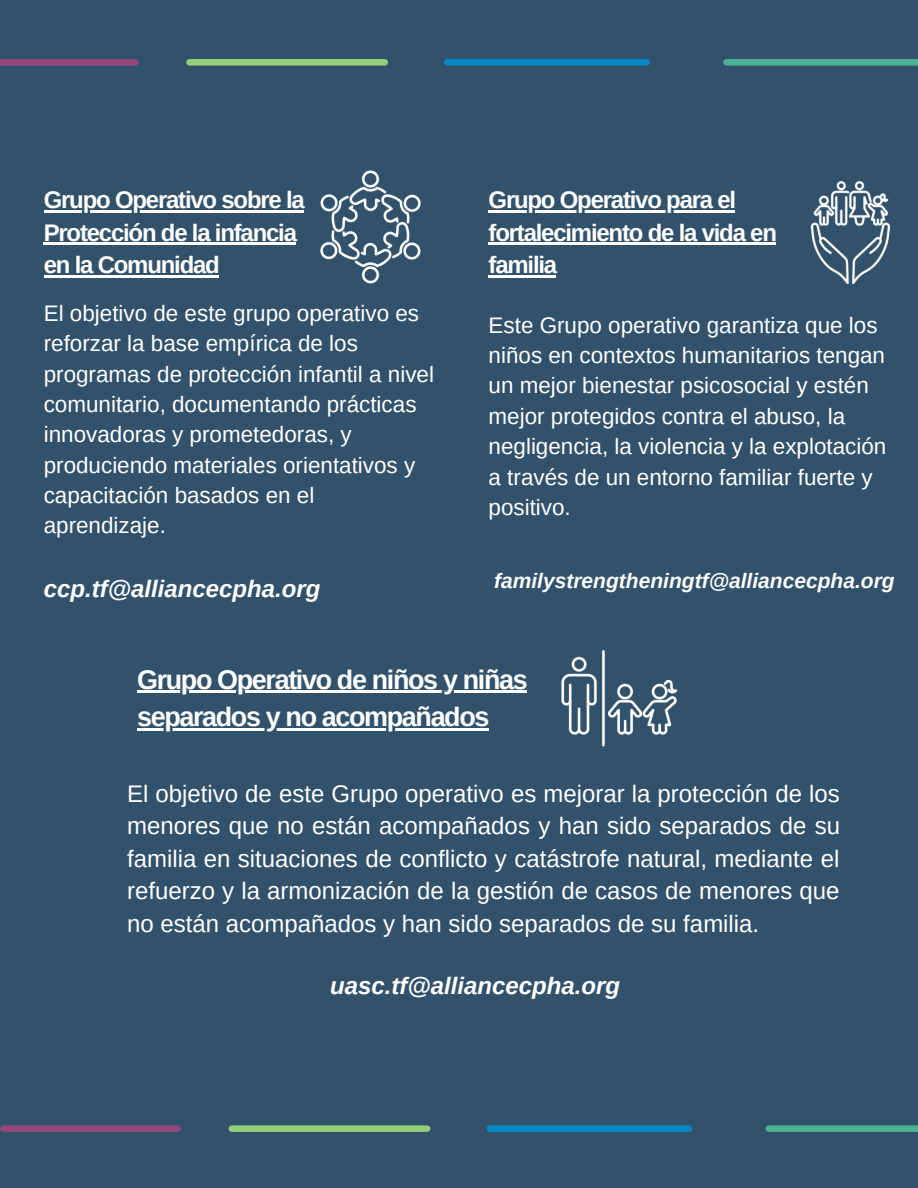
<style>
.page{position:relative;width:918px;height:1188px;background:#32516b}
.page>*{position:absolute;margin:0;border:0;box-sizing:border-box;transform-origin:0 0}
.t1{font:700 27px/37.2px "Arimo";letter-spacing:-.05em;color:#fff}
.t2{font:24px/32.7px "Arimo";color:#fff;text-align:justify}
.t3{font:700 24px/32.7px "Arimo";letter-spacing:-.05em;color:#fff}
.t4{font:italic 700 24px "Arimo";color:#fff}
.t5{font:22.5px/30.3px "Arimo";color:#fff}
.t6{font:italic 700 21px "Arimo";color:#fff}
</style>
<div class="page">
<div style="left:3px;top:1125px;width:175px;height:7px;background:#97467d"></div>
<div style="left:232px;top:1125px;width:195px;height:7px;background:#95cc7a"></div>
<div style="left:490px;top:1125px;width:199px;height:7px;background:#0489c5"></div>
<div style="left:769px;top:1125px;width:149px;height:7px;background:#4eb094"></div>
<div style="left:0;top:59px;width:135px;height:7px;background:#97467d"></div>
<div style="left:189px;top:59px;width:196px;height:7px;background:#95cc7a"></div>
<div style="left:447px;top:59px;width:200px;height:7px;background:#0489c5"></div>
<div style="left:726px;top:59px;width:192px;height:7px;background:#4eb094"></div>
<img style="left:561px;top:650px;width:117px;height:97px">
<img style="left:297px;top:170px;width:124px;height:114px">
<img style="left:810px;top:180px;width:81px;height:104px">
<hr style="left:489px;top:210px;width:246px;height:2px;background:#fff">
<hr style="left:489px;top:243px;width:287px;height:2px;background:#fff">
<hr style="left:489px;top:275px;width:67px;height:3px;background:#fff">
<hr style="left:44px;top:210px;width:260px;height:2px;background:#fff">
<hr style="left:44px;top:243px;width:252px;height:2px;background:#fff">
<hr style="left:44px;top:275px;width:175px;height:3px;background:#fff">
<hr style="left:137px;top:691px;width:389px;height:2px;background:#fff">
<hr style="left:137px;top:728px;width:351px;height:2px;background:#fff">
<p class="t3" style="left:44px;top:183px;width:263px">Grupo Operativo sobre la<br>Protección de la infancia en la Comunidad</p>
<p class="t5" style="left:44px;top:298px;width:392px">El objetivo de este grupo operativo es reforzar la base empírica de los programas de protección infantil a nivel comunitario, documentando prácticas innovadoras y prometedoras, y produciendo materiales orientativos y capacitación basados en el aprendizaje.</p>
<p class="t5" style="left:489px;top:310px;width:399px">Este Grupo operativo garantiza que los niños en contextos humanitarios tengan un mejor bienestar psicosocial y estén mejor protegidos contra el abuso, la negligencia, la violencia y la explotación a través de un entorno familiar fuerte y positivo.</p>
<p class="t3" style="left:489px;top:183px;width:290px">Grupo Operativo para el fortalecimiento de la vida en familia</p>
<p class="t4" style="left:44px;top:576px;width:278px">ccp.tf@alliancecpha.org</p>
<p class="t6" style="left:494px;top:569px;width:402px">familystrengtheningtf@alliancecpha.org</p>
<p class="t1" style="left:137px;top:661px;width:392px">Grupo Operativo de niños y niñas separados y no acompañados</p>
<p class="t2" style="left:127px;top:777px;width:715px">El objetivo de este Grupo operativo es mejorar la protección de los menores que no están acompañados y han sido separados de su familia en situaciones de conflicto y catástrofe natural, mediante el refuerzo y la armonización de la gestión de casos de menores que no están acompañados y han sido separados de su familia.</p>
<p class="t4" style="left:330px;top:972px;width:292px">uasc.tf@alliancecpha.org</p>
</div>
